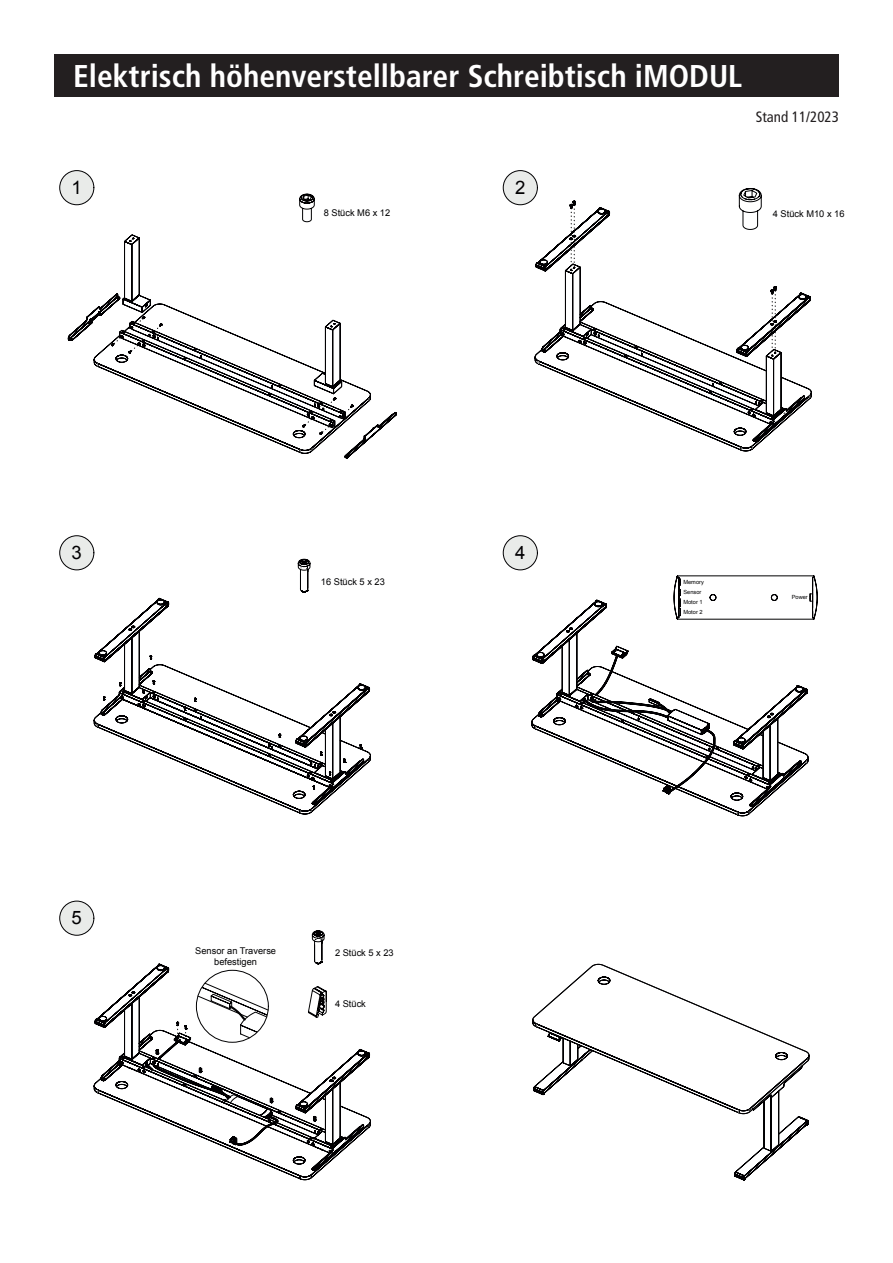
<style>
.page{position:relative;width:893px;height:1263px;background:#fff}
.page>*{position:absolute;margin:0;border:0;box-sizing:border-box;transform-origin:0 0}
.t1{font:700 condensed 31.5px "Frutiger LT Std";color:#fff}
.t2{font:18.6px "Arial";color:#010002}
.t3{font:condensed 15px "Frutiger LT Std";color:#231f20}
.t4{font:9.3px/10.5px "Arial";color:#010002;text-align:center}
.t5{font:5.7px/10.4px "Arial";color:#010002}
</style>
<div class="page">
<div style="left:54px;top:54px;width:785px;height:43px;background:#231f20"></div>
<svg style="left:116px;top:234px;width:24px;height:60px"></svg>
<svg style="left:67px;top:303px;width:201px;height:137px"></svg>
<svg style="left:114px;top:335px;width:9px;height:9px"></svg>
<svg style="left:131px;top:302px;width:31px;height:138px"></svg>
<div style="left:59px;top:170px;width:35px;height:35px;background:#e9ebe9;border:1px solid #010002;border-radius:50%"></div>
<svg style="left:299px;top:193px;width:16px;height:30px"></svg>
<svg style="left:502px;top:170px;width:108px;height:102px"></svg>
<div style="left:59px;top:535px;width:35px;height:35px;background:#e9ebe9;border:1px solid #010002;border-radius:50%"></div>
<svg style="left:502px;top:535px;width:316px;height:137px"></svg>
<svg style="left:268px;top:319px;width:129px;height:140px"></svg>
<svg style="left:534px;top:286px;width:278px;height:166px"></svg>
<svg style="left:531px;top:672px;width:279px;height:509px"></svg>
<svg style="left:59px;top:554px;width:312px;height:627px"></svg>
<h1 class="t1" style="left:73px;top:57px;width:671px">Elektrisch höhenverstellbarer Schreibtisch iMODUL</h1>
<h3 class="t3" style="left:756px;top:108px;width:85px">Stand 11/2023</h3>
<h2 class="t2" style="left:71px;top:175px;width:12px">1</h2>
<p class="t4" style="left:324px;top:208px;width:68px">8 Stück M6 x 12</p>
<h2 class="t2" style="left:515px;top:175px;width:12px">2</h2>
<p class="t4" style="left:773px;top:209px;width:73px">4 Stück M10 x 16</p>
<h2 class="t2" style="left:71px;top:540px;width:12px">3</h2>
<p class="t4" style="left:321px;top:576px;width:65px">16 Stück 5 x 23</p>
<h2 class="t2" style="left:515px;top:540px;width:12px">4</h2>
<h2 class="t2" style="left:71px;top:905px;width:12px">5</h2>
<p class="t4" style="left:195px;top:945px;width:82px">Sensor an Traverse befestigen</p>
<p class="t4" style="left:335px;top:948px;width:60px">2 Stück 5 x 23</p>
<p class="t4" style="left:335px;top:999px;width:32px">4 Stück</p>
<p class="t5" style="left:683px;top:577px;width:22px">Memory<br>Sensor<br>Motor 1</p>
<p class="t5" style="left:683px;top:607px;width:21px">Motor 2</p>
<p class="t5" style="left:792px;top:592px;width:18px">Power</p>
</div>
